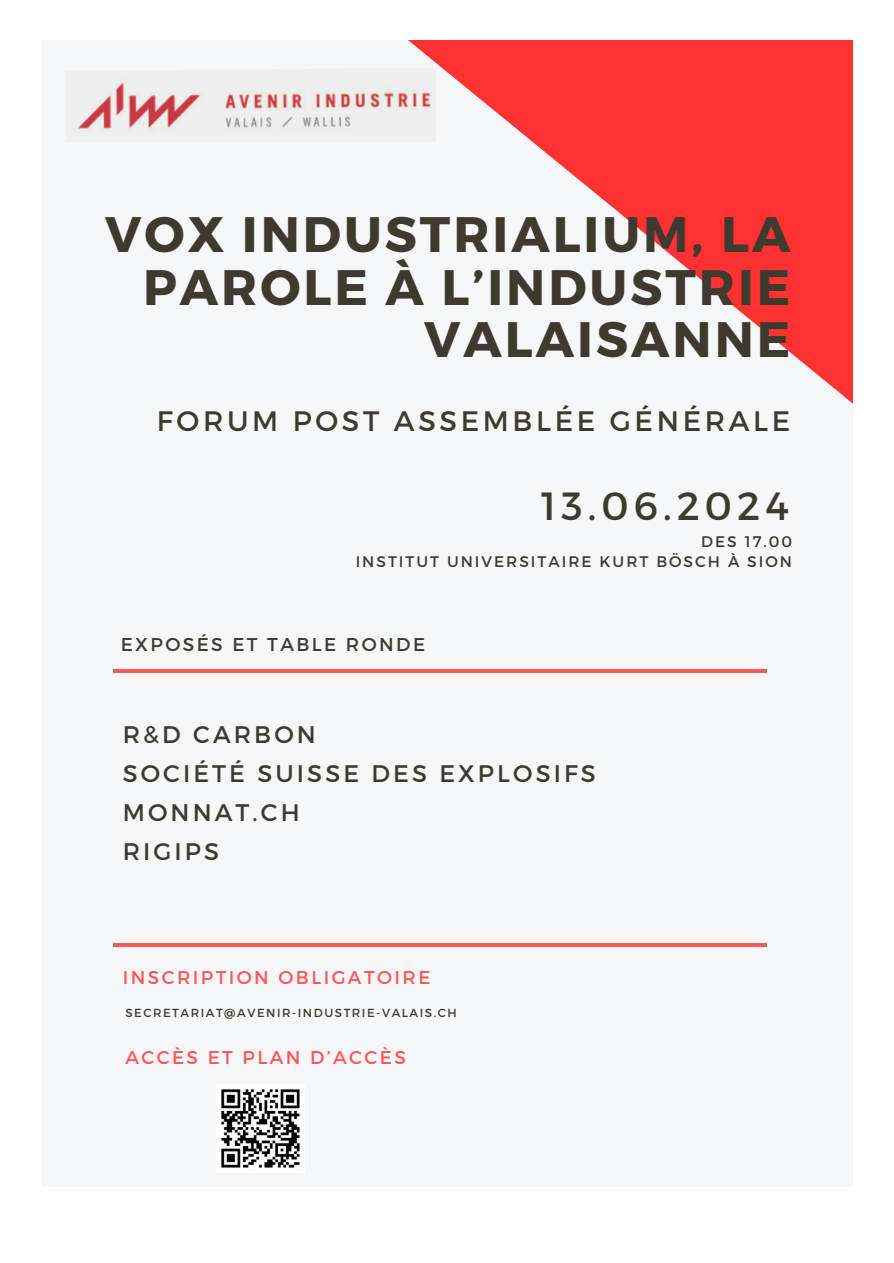
<style>
.page{position:relative;width:894px;height:1263px;background:#fff}
.page>*{position:absolute;margin:0;border:0;box-sizing:border-box;transform-origin:0 0}
.t1{font:700 49.8px/52.7px "Montserrat";letter-spacing:.06em;color:#3e3a2f;text-align:right}
.t2{font:39.3px "Montserrat";letter-spacing:.13em;color:#3e3a2f}
.t3{font:28.2px "Montserrat";letter-spacing:.13em;color:#3e3a2f}
.t4{font:24px "Montserrat";letter-spacing:.13em;color:#3e3a2f}
.t5{font:18.45px "Montserrat";letter-spacing:.13em;color:#ff5757}
.t6{font:18.45px "Montserrat";letter-spacing:.13em;color:#3e3a2f}
.t7{font:15.3px "Montserrat";letter-spacing:.13em;color:#3e3a2f}
.t8{font:11.7px "Montserrat";letter-spacing:.13em;color:#3e3a2f}
</style>
<div class="page">
<div style="left:42px;top:40px;width:810px;height:1147px;background:#f6f7f9"></div>
<svg style="left:309px;top:40px;width:543px;height:633px"></svg>
<hr style="left:113px;top:669px;width:653px;height:3px;background:#ff5757">
<hr style="left:113px;top:943px;width:653px;height:4px;background:#ff5757">
<img style="left:72px;top:54px;width:363px;height:88px">
<img style="left:221px;top:1089px;width:79px;height:79px">
<p class="t1" style="left:105px;top:205px;width:686px">VOX INDUSTRIALIUM, LA<br>PAROLE À L’INDUSTRIE<br>VALAISANNE</p>
<p class="t3" style="left:157px;top:403px;width:635px">FORUM POST ASSEMBLÉE GÉNÉRALE</p>
<p class="t2" style="left:541px;top:480px;width:249px">13.06.2024</p>
<p class="t7" style="left:701px;top:532px;width:92px">DES 17.00</p>
<p class="t7" style="left:355px;top:552px;width:438px">INSTITUT UNIVERSITAIRE KURT BÖSCH À SION</p>
<p class="t6" style="left:121px;top:632px;width:306px">EXPOSÉS ET TABLE RONDE</p>
<p class="t4" style="left:123px;top:719px;width:194px">R&amp;D CARBON</p>
<p class="t4" style="left:123px;top:758px;width:474px">SOCIÉTÉ SUISSE DES EXPLOSIFS</p>
<p class="t4" style="left:123px;top:797px;width:178px">MONNAT.CH</p>
<p class="t4" style="left:123px;top:835px;width:98px">RIGIPS</p>
<p class="t5" style="left:123px;top:966px;width:309px">INSCRIPTION OBLIGATOIRE</p>
<p class="t8" style="left:125px;top:1005px;width:333px">SECRETARIAT@AVENIR-INDUSTRIE-VALAIS.CH</p>
<p class="t5" style="left:125px;top:1045px;width:282px">ACCÈS ET PLAN D’ACCÈS</p>
</div>
